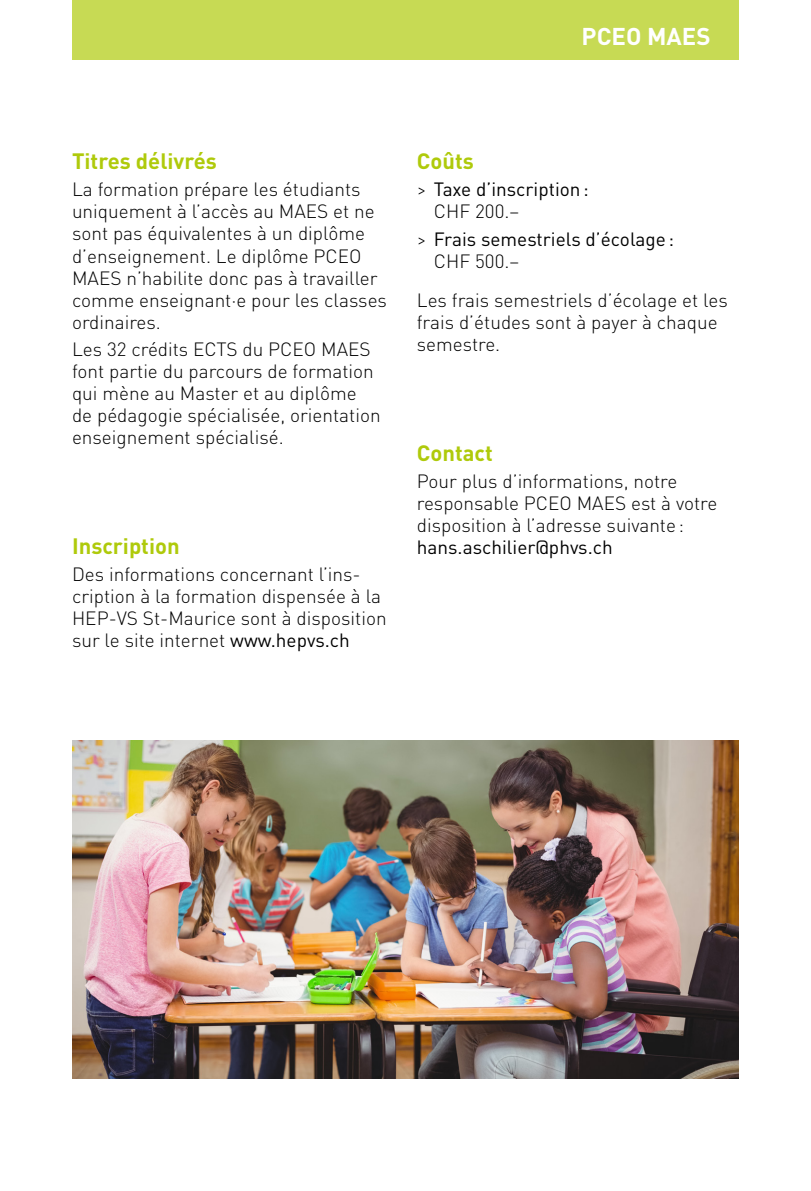
<style>
.page{position:relative;width:811px;height:1191px;background:#fff}
.page>*{position:absolute;margin:0;border:0;box-sizing:border-box;transform-origin:0 0}
.t1{font:700 24px "DIN Pro";color:#fff}
.t2{font:700 22px "DIN Pro";color:#afca0b}
.t3{font:300 19px/22px "DIN Pro";color:#000}
.t4{font:19px/22px "DIN Pro";color:#000}
.s1{font-weight:400}
.s2{font-weight:300}
</style>
<div class="page">
<img style="left:72px;top:740px;width:667px;height:338px">
<div style="left:72px;top:0;width:667px;height:60px;background:#c7da54"></div>
<p class="t1" style="left:581px;top:16px;width:130px">PCEO MAES</p>
<p class="t2" style="left:72px;top:142px;width:146px">Titres délivrés</p>
<p class="t3" style="left:72px;top:177px;width:316px">La formation prépare les étudiants uniquement à l’accès au MAES et ne sont pas équivalentes à un diplôme d’enseignement. Le diplôme PCEO<br>MAES n’habilite donc pas à travailler comme enseignant·e pour les classes ordinaires.</p>
<p class="t3" style="left:72px;top:337px;width:310px">Les 32 crédits ECTS du PCEO MAES font partie du parcours de formation qui mène au Master et au diplôme de pédagogie spécialisée, orientation enseignement spécialisé.</p>
<p class="t2" style="left:72px;top:527px;width:109px">Inscription</p>
<p class="t3" style="left:72px;top:562px;width:316px">Des informations concernant l’ins&shy;cription à la formation dispensée à la HEP-VS St-Maurice sont à disposition sur le site internet <span class="s1">www.hepvs.ch</span></p>
<p class="t2" style="left:417px;top:142px;width:58px">Coûts</p>
<p class="t4" style="left:434px;top:177px;width:156px;text-indent:-17px"><span class="s2">&gt;</span> Taxe d’inscription:<br><span class="s2">CHF 200.–</span></p>
<p class="t4" style="left:434px;top:226px;width:242px;text-indent:-17px"><span class="s2">&gt;</span> Frais semestriels d’écolage:<br><span class="s2">CHF 500.–</span></p>
<p class="t3" style="left:417px;top:288px;width:312px">Les frais semestriels dʼécolage et les frais dʼétudes sont à payer à chaque semestre.</p>
<p class="t2" style="left:417px;top:434px;width:77px">Contact</p>
<p class="t3" style="left:417px;top:469px;width:302px">Pour plus d’informations, notre responsable PCEO MAES est à votre disposition à l’adresse suivante:</p>
<p class="t4" style="left:417px;top:535px;width:197px">hans.aschilier@phvs.ch</p>
</div>
